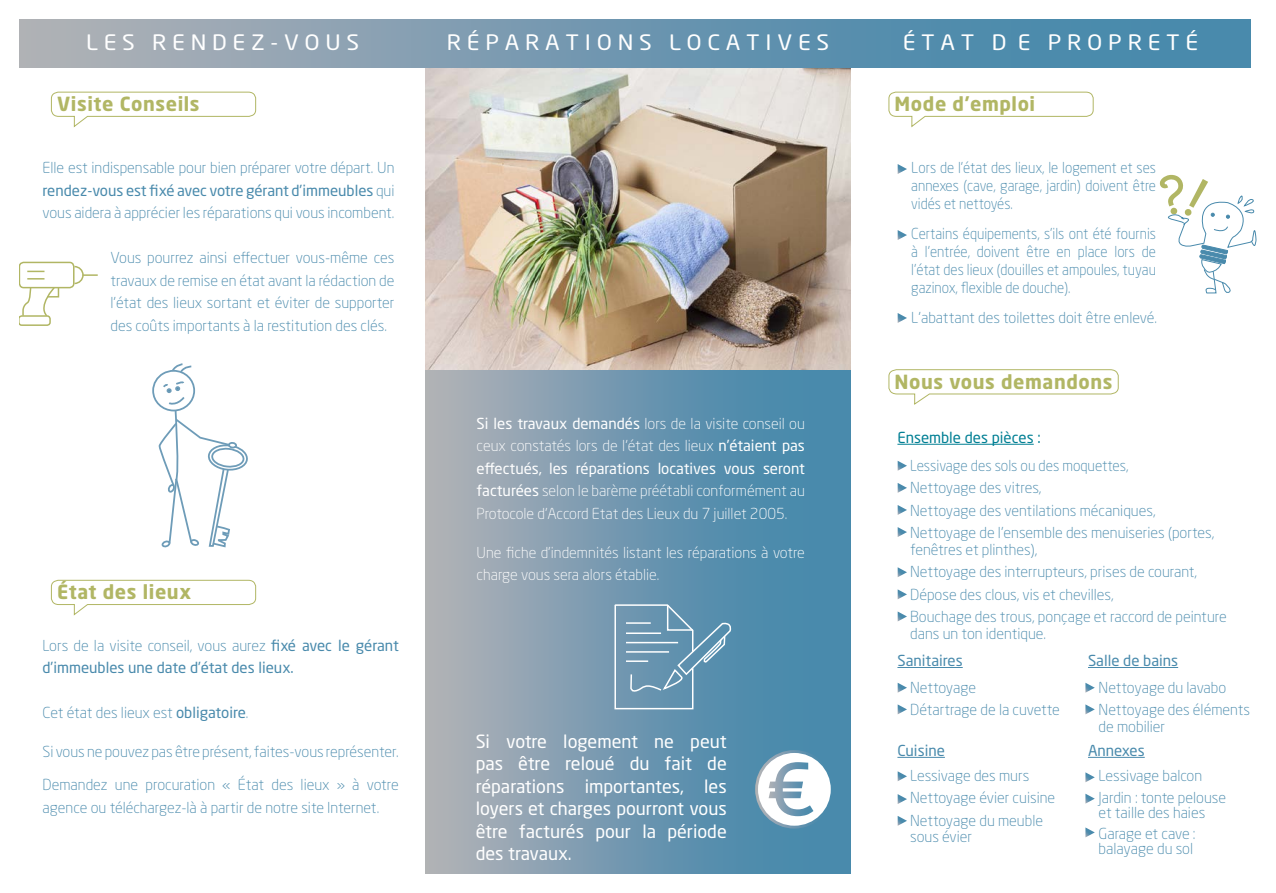
<style>
.page{position:relative;width:1276px;height:893px;background:#fff}
.page>*{position:absolute;margin:0;border:0;box-sizing:border-box;transform-origin:0 0}
.t1{font:700 80.25px "Bellota";color:#fff}
.t2{font:21px "Neo Sans Std";color:#fff;scale:1.1 1}
.t3{font:700 19.35px "Neo Sans Std";letter-spacing:.03em;color:#b1b664}
.t4{font:18px/22.5px "Neo Sans Std";color:#fff;text-align:justify}
.t5{font:300 15px/22.5px "Neo Sans Std";color:#498aac}
.t6{font:300 15px/22.5px "Neo Sans Std";color:#fff;text-align:justify}
.t7{font:300 15px/18px "Neo Sans Std";color:#498aac;text-align:justify;scale:.93 1}
.t8{font:300 15px/22.5px "Neo Sans Std";color:#498aac;scale:.95 1}
.t9{font:15px/22.5px "Neo Sans Std";color:#498aac}
.t10{font:15px "Neo Sans Std";color:#007f94}
.s1{font-weight:400}
.s2{font-weight:300}
</style>
<div class="page">
<div style="left:425px;top:370px;width:425px;height:523px;background:linear-gradient(to right,#aeafb6,#3883ab)"></div>
<hr style="left:897px;top:444px;width:136px;height:1px;background:#007f94">
<hr style="left:897px;top:667px;width:65px;height:1px;background:#498aac">
<hr style="left:897px;top:757px;width:48px;height:1px;background:#498aac">
<hr style="left:1088px;top:667px;width:90px;height:1px;background:#498aac">
<hr style="left:1088px;top:757px;width:56px;height:1px;background:#498aac">
<img style="left:425px;top:68px;width:425px;height:302px">
<svg style="left:19px;top:19px;width:1232px;height:49px;background:#7298af"></svg>
<svg style="left:897px;top:611px;width:10px;height:10px"></svg>
<svg style="left:897px;top:589px;width:10px;height:10px"></svg>
<svg style="left:897px;top:567px;width:10px;height:10px"></svg>
<svg style="left:897px;top:527px;width:10px;height:10px"></svg>
<svg style="left:897px;top:505px;width:10px;height:10px"></svg>
<svg style="left:897px;top:483px;width:10px;height:10px"></svg>
<svg style="left:897px;top:461px;width:10px;height:10px"></svg>
<svg style="left:897px;top:230px;width:10px;height:10px"></svg>
<svg style="left:897px;top:164px;width:10px;height:10px"></svg>
<svg style="left:897px;top:313px;width:10px;height:10px"></svg>
<svg style="left:897px;top:683px;width:10px;height:10px"></svg>
<svg style="left:897px;top:704px;width:10px;height:10px"></svg>
<svg style="left:897px;top:771px;width:10px;height:10px"></svg>
<svg style="left:897px;top:794px;width:10px;height:10px"></svg>
<svg style="left:897px;top:816px;width:10px;height:10px"></svg>
<svg style="left:1085px;top:683px;width:9px;height:10px"></svg>
<svg style="left:1085px;top:704px;width:9px;height:10px"></svg>
<svg style="left:1085px;top:772px;width:9px;height:10px"></svg>
<svg style="left:1085px;top:794px;width:9px;height:10px"></svg>
<svg style="left:1085px;top:827px;width:9px;height:10px"></svg>
<div style="left:19px;top:262px;width:56px;height:26px;border:2px solid #b1b664;border-radius:4px"></div>
<svg style="left:27px;top:271px;width:17px;height:1px"></svg>
<svg style="left:27px;top:278px;width:17px;height:2px"></svg>
<svg style="left:19px;top:286px;width:13px;height:29px"></svg>
<svg style="left:38px;top:286px;width:22px;height:29px"></svg>
<div style="left:18px;top:315px;width:33px;height:11px;border:2px solid #b1b664;border-radius:3px"></div>
<svg style="left:73px;top:265px;width:25px;height:20px"></svg>
<svg style="left:614px;top:603px;width:118px;height:213px;background:#6996b2"></svg>
<div style="left:756px;top:751px;width:76px;height:76px;background:#fff;border-radius:50%"></div>
<div style="left:755px;top:750px;width:78px;height:78px;border:3px solid #fff;border-radius:50%"></div>
<div style="left:0;top:875px;width:1276px;height:18px;background:#fff"></div>
<svg style="left:51px;top:91px;width:205px;height:36px"></svg>
<svg style="left:888px;top:91px;width:206px;height:37px"></svg>
<svg style="left:888px;top:369px;width:231px;height:36px"></svg>
<svg style="left:51px;top:579px;width:205px;height:37px"></svg>
<svg style="left:152px;top:363px;width:96px;height:185px"></svg>
<svg style="left:1168px;top:195px;width:89px;height:99px"></svg>
<h2 class="t2" style="left:86px;top:29px;width:250px">L E S R E N D E Z - V O U S</h2>
<h2 class="t2" style="left:447px;top:29px;width:349px">R É P A R A T I O N S L O C A T I V E S</h2>
<h2 class="t2" style="left:903px;top:29px;width:270px">É T A T D E P R O P R E T É</h2>
<p class="t3" style="left:57px;top:92px;width:144px">Visite Conseils</p>
<p class="t3" style="left:894px;top:92px;width:142px">Mode d’emploi</p>
<p class="t5" style="left:43px;top:157px;width:353px;text-align:justify">Elle est indispensable pour bien préparer votre départ. Un <span class="s1">rendez-vous est fixé avec votre gérant d’immeubles</span> qui vous aidera à apprécier les réparations qui vous incombent.</p>
<p class="t5" style="left:110px;top:247px;width:285px;text-align:justify">Vous pourrez ainsi effectuer vous-même ces travaux de remise en état avant la rédaction de l’état des lieux sortant et éviter de supporter des coûts importants à la restitution des clés.</p>
<p class="t3" style="left:57px;top:580px;width:136px">État des lieux</p>
<p class="t9" style="left:43px;top:634px;width:358px"><span class="s2">Lors de la visite conseil, vous aurez</span> fixé avec le gérant d’immeubles une date d’état des lieux.</p>
<p class="t5" style="left:43px;top:701px;width:207px">Cet état des lieux est <span class="s1">obligatoire</span>.</p>
<p class="t5" style="left:43px;top:740px;width:358px">Si vous ne pouvez pas être présent, faites-vous représenter.</p>
<p class="t5" style="left:43px;top:773px;width:358px">Demandez une procuration « État des lieux » à votre agence ou téléchargez-là à partir de notre site Internet.</p>
<p class="t6" style="left:476px;top:412px;width:330px"><span class="s1">Si les travaux demandés</span> lors de la visite conseil ou ceux constatés lors de l’état des lieux <span class="s1">n’étaient pas effectués, les réparations locatives vous seront facturées</span> selon le barème préétabli conformément au Protocole d’Accord Etat des Lieux du 7 juillet 2005.</p>
<p class="t6" style="left:476px;top:541px;width:330px">Une fiche d’indemnités listant les réparations à votre charge vous sera alors établie.</p>
<p class="t4" style="left:476px;top:729px;width:253px">Si votre logement ne peut pas être reloué du fait de réparations importantes, les loyers et charges pourront vous être facturés pour la période des travaux.</p>
<h1 class="t1" style="left:766px;top:717px;width:52px">€</h1>
<p class="t5" style="left:911px;top:158px;width:246px;line-height:18px;text-align:justify">Lors de l’état des lieux, le logement et ses annexes (cave, garage, jardin) doivent être vidés et nettoyés.</p>
<p class="t7" style="left:911px;top:224px;width:265px">Certains équipements, s’ils ont été fournis à l’entrée, doivent être en place lors de l’état des lieux (douilles et ampoules, tuyau gazinox, flexible de douche).</p>
<p class="t5" style="left:911px;top:306px;width:247px">L’abattant des toilettes doit être enlevé.</p>
<p class="t3" style="left:894px;top:369px;width:219px">Nous vous demandons</p>
<p class="t10" style="left:897px;top:428px;width:145px">Ensemble des pièces :</p>
<p class="t8" style="left:910px;top:454px;width:321px">Lessivage des sols ou des moquettes,<br>Nettoyage des vitres,<br>Nettoyage des ventilations mécaniques, Nettoyage de l’ensemble des menuiseries (portes,</p>
<p class="t5" style="left:910px;top:538px;width:318px">fenêtres et plinthes),<br>Nettoyage des interrupteurs, prises de courant, Dépose des clous, vis et chevilles,<br>Bouchage des trous, ponçage et raccord de peinture</p>
<p class="t5" style="left:910px;top:622px;width:137px">dans un ton identique.</p>
<p class="t9" style="left:897px;top:649px;width:67px">Sanitaires</p>
<p class="t9" style="left:1088px;top:649px;width:92px">Salle de bains</p>
<p class="t5" style="left:910px;top:676px;width:151px">Nettoyage<br>Détartrage de la cuvette</p>
<p class="t9" style="left:897px;top:739px;width:49px">Cuisine</p>
<p class="t5" style="left:910px;top:764px;width:146px">Lessivage des murs<br>Nettoyage évier cuisine<br>Nettoyage du meuble</p>
<p class="t5" style="left:910px;top:825px;width:63px">sous évier</p>
<p class="t5" style="left:1098px;top:676px;width:153px">Nettoyage du lavabo<br>Nettoyage des éléments</p>
<p class="t5" style="left:1098px;top:715px;width:68px">de mobilier</p>
<p class="t5" style="left:1098px;top:764px;width:129px">Lessivage balcon<br>Jardin : tonte pelouse</p>
<p class="t5" style="left:1098px;top:802px;width:108px;line-height:21px">et taille des haies<br>Garage et cave :</p>
<p class="t5" style="left:1098px;top:837px;width:96px">balayage du sol</p>
<p class="t9" style="left:1088px;top:739px;width:58px">Annexes</p>
</div>
